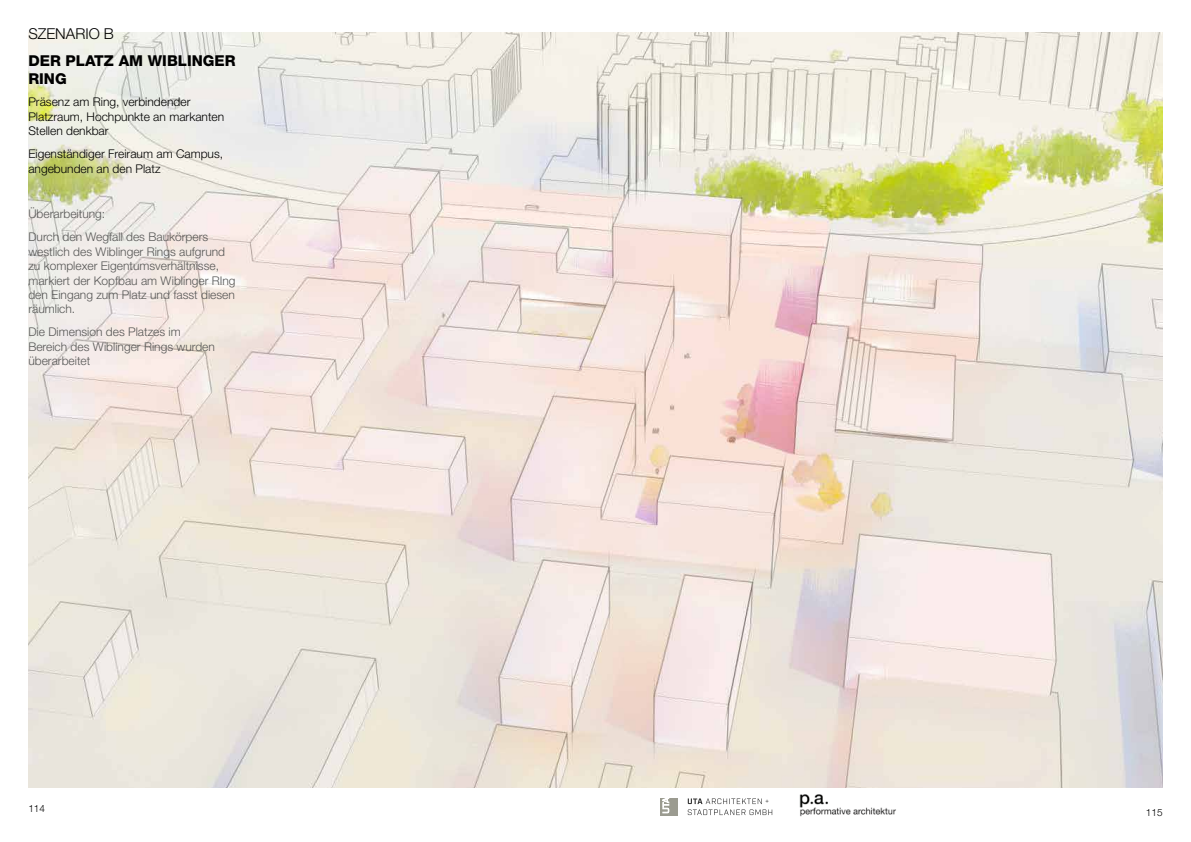
<style>
.page{position:relative;width:1191px;height:842px;background:#fff}
.page>*{position:absolute;margin:0;border:0;box-sizing:border-box;transform-origin:0 0}
.t1{font:800 15px/18px "Helvetica Neue LT Pro";color:#000}
.t2{font:300 15px "Helvetica Neue LT Pro";color:#000}
.t3{font:300 12px/14.4px "Helvetica Neue LT Pro";color:#575756}
.t4{font:300 12px/14.4px "Helvetica Neue LT Pro";color:#000}
.t5{font:300 10px "Helvetica Neue LT Pro";color:#000}
</style>
<div class="page">
<svg style="left:687px;top:798px;width:85px;height:17px"></svg>
<svg style="left:660px;top:798px;width:17px;height:18px"></svg>
<svg style="left:662px;top:798px;width:7px;height:15px"></svg>
<img style="left:799px;top:794px;width:97px;height:23px">
<img style="left:28px;top:32px;width:1134px;height:756px">
<p class="t2" style="left:28px;top:25px;width:87px">SZENARIO B</p>
<p class="t1" style="left:28px;top:51px;width:209px">DER PLATZ AM WIBLINGER<br>RING</p>
<p class="t4" style="left:28px;top:95px;width:197px">Präsenz am Ring, verbindender<br>Platzraum, Hochpunkte an markanten<br>Stellen denkbar</p>
<p class="t4" style="left:28px;top:146px;width:196px">Eigenständiger Freiraum am Campus, angebunden an den Platz</p>
<p class="t3" style="left:28px;top:202px;width:181px;line-height:22.9px">Überarbeitung:<br>Durch den Wegfall des Baukörpers</p>
<p class="t3" style="left:28px;top:244px;width:209px">westlich des Wiblinger Rings aufgrund zu komplexer Eigentumsverhältnisse, markiert der Kopfbau am Wiblinger RIng den Eingang zum Platz und fasst diesen räumlich.</p>
<p class="t3" style="left:28px;top:324px;width:188px">Die Dimension des Platzes im<br>Bereich des Wiblinger Rings wurden überarbeitet</p>
<p class="t5" style="left:28px;top:802px;width:18px">114</p>
<p class="t5" style="left:1146px;top:806px;width:18px">115</p>
</div>
